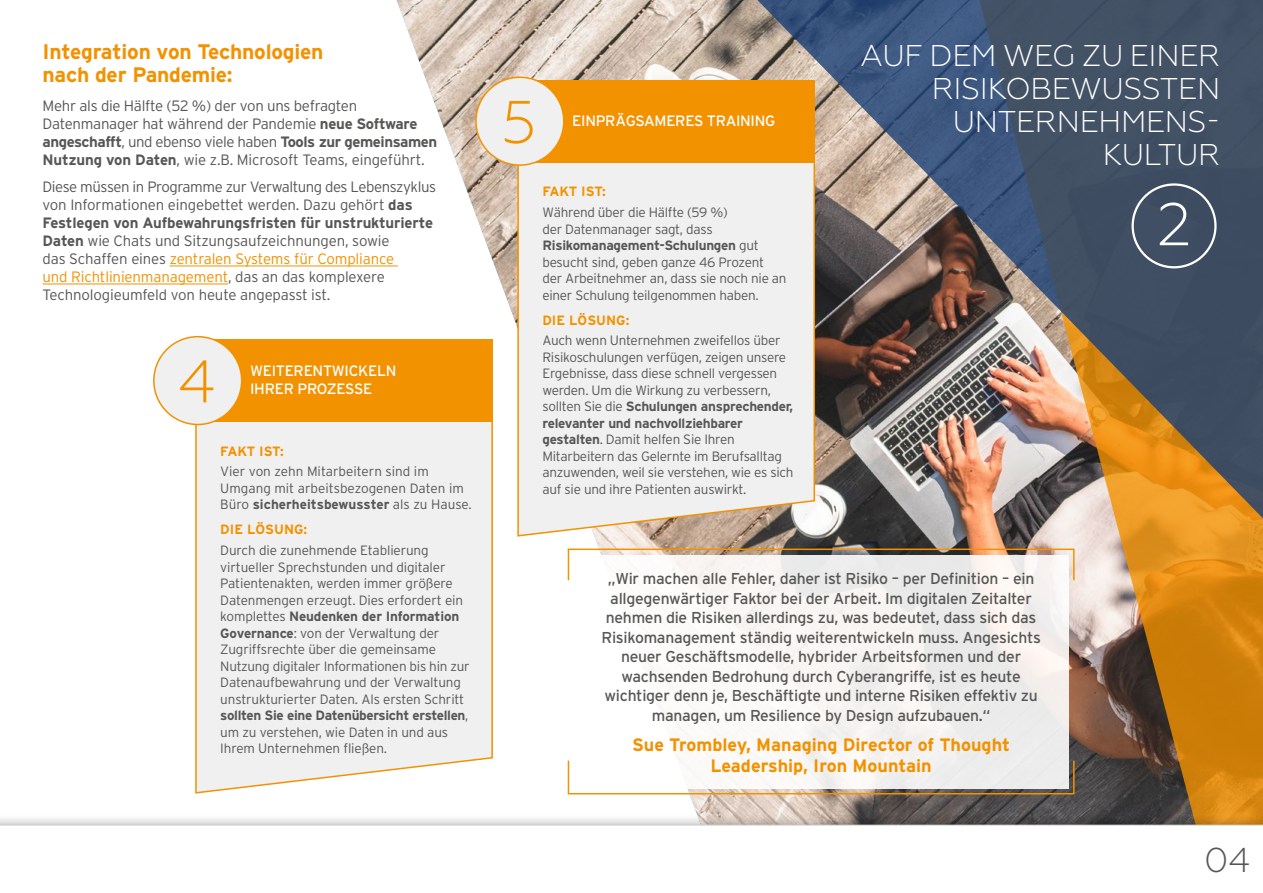
<style>
.page{position:relative;width:1263px;height:893px;background:#fff}
.page>*{position:absolute;margin:0;border:0;box-sizing:border-box;transform-origin:0 0}
.t1{font:300 60px "Geometria";color:#f39200}
.t2{font:300 60px "Geometria";color:#fff}
.t3{font:300 34.5px "Geometria";color:#575756}
.t4{font:300 30px/33px "Geometria";letter-spacing:-.01em;color:#fff;text-align:right}
.t5{font:700 21px/22.8px "Interstate";letter-spacing:-.01em;color:#f39200}
.t6{font:700 18px/21.6px "Interstate";color:#f39200;text-align:center}
.t7{font:15.75px/19.5px "Interstate";letter-spacing:-.02em;color:#575756;text-align:center}
.t8{font:300 15px/18px "Interstate";letter-spacing:-.015em;color:#575756}
.t9{font:15px "Interstate";letter-spacing:-.02em;color:#fff}
.t10{font:300 13.5px/16.5px "Interstate";letter-spacing:-.02em;color:#575756}
.t11{font:300 13.5px/16.5px "Interstate";color:#575756}
.t12{font:700 13.5px "Interstate";color:#f39200}
.s1{font-weight:700}
.s2{color:#f39200}
</style>
<div class="page">
<img style="left:397px;top:0;width:579px;height:814px">
<svg style="left:976px;top:531px;width:287px;height:283px;background:#ac7a3a"></svg>
<img style="left:745px;top:0;width:518px;height:531px">
<div style="left:0;top:814px;width:1263px;height:79px;background:#000;opacity:.25"></div>
<svg style="left:0;top:825px;width:1263px;height:68px"></svg>
<div style="left:1131px;top:183px;width:85px;height:85px;border:2px solid #fff;border-radius:50%"></div>
<div style="left:574px;top:555px;width:494px;height:234px;background:linear-gradient(to bottom,#f6f4f2,#f7f6f5)"></div>
<div style="left:568px;top:549px;width:506px;height:32px;border:2px solid #f39200"></div>
<div style="left:568px;top:760px;width:506px;height:34px;border:2px solid #f39200"></div>
<svg style="left:194px;top:381px;width:300px;height:413px"></svg>
<div style="left:195px;top:339px;width:297px;height:83px;background:#f39200"></div>
<div style="left:153px;top:336px;width:89px;height:89px;background:#f0f0f1;border:2px solid #f39200;border-radius:50%"></div>
<div style="left:517px;top:121px;width:299px;height:416px;background:#f0f0f1"></div>
<div style="left:517px;top:80px;width:298px;height:82px;background:#f39200"></div>
<div style="left:475px;top:77px;width:89px;height:89px;background:#f0f0f1;border:2px solid #f39200;border-radius:50%"></div>
<hr style="left:170px;top:266px;width:228px;height:1px;background:#f39200">
<hr style="left:43px;top:284px;width:185px;height:1px;background:#f39200">
<h3 class="t5" style="left:43px;top:40px;width:283px">Integration von Technologien nach der Pandemie:</h3>
<p class="t8" style="left:43px;top:97px;width:396px">Mehr als die Hälfte (52 %) der von uns befragten Datenmanager hat während der Pandemie <span class="s1">neue Software angeschafft</span>, und ebenso viele haben <span class="s1">Tools zur gemeinsamen Nutzung von Daten</span>, wie z.B. Microsoft Teams, eingeführt.</p>
<p class="t8" style="left:43px;top:178px;width:395px">Diese müssen in Programme zur Verwaltung des Lebenszyklus von Informationen eingebettet werden. Dazu gehört <span class="s1">das Festlegen von Aufbewahrungsfristen für unstrukturierte Daten</span> wie Chats und Sitzungsaufzeichnungen, sowie<br>das Schaffen eines <span class="s2">zentralen Systems für Compliance<br>und Richtlinienmanagement</span>, das an das komplexere Technologieumfeld von heute angepasst ist.</p>
<h1 class="t1" style="left:178px;top:347px;width:39px">4</h1>
<p class="t9" style="left:250px;top:362px;width:148px">WEITERENTWICKELN</p>
<p class="t9" style="left:250px;top:380px;width:124px">IHRER PROZESSE</p>
<p class="t12" style="left:220px;top:443px;width:65px">FAKT IST:</p>
<p class="t11" style="left:220px;top:463px;width:253px">Vier von zehn Mitarbeitern sind im<br>Umgang mit arbeitsbezogenen Daten im<br>Büro <span class="s1">sicherheitsbewusster</span> als zu Hause.</p>
<p class="t12" style="left:220px;top:522px;width:88px">DIE LÖSUNG:</p>
<p class="t10" style="left:220px;top:542px;width:251px">Durch die zunehmende Etablierung virtueller Sprechstunden und digitaler Patientenakten, werden immer größere Datenmengen erzeugt. Dies erfordert ein komplettes <span class="s1">Neudenken der Information Governance</span>: von der Verwaltung der Zugriffsrechte über die gemeinsame Nutzung digitaler Informationen bis hin zur Datenaufbewahrung und der Verwaltung unstrukturierter Daten. Als ersten Schritt <span class="s1">sollten Sie eine Datenübersicht erstellen</span>, um zu verstehen, wie Daten in und aus Ihrem Unternehmen fließen.</p>
<h1 class="t1" style="left:501px;top:88px;width:37px">5</h1>
<p class="t9" style="left:572px;top:112px;width:205px">EINPRÄGSAMERES TRAINING</p>
<p class="t12" style="left:542px;top:184px;width:65px">FAKT IST:</p>
<p class="t10" style="left:542px;top:204px;width:246px">Während über die Hälfte (59 %)<br>der Datenmanager sagt, dass <span class="s1">Risikomanagement-Schulungen</span> gut besucht sind, geben ganze 46 Prozent der Arbeitnehmer an, dass sie noch nie an einer Schulung teilgenommen haben.</p>
<p class="t12" style="left:542px;top:312px;width:88px">DIE LÖSUNG:</p>
<p class="t10" style="left:542px;top:332px;width:253px">Auch wenn Unternehmen zweifellos über Risikoschulungen verfügen, zeigen unsere Ergebnisse, dass diese schnell vergessen werden. Um die Wirkung zu verbessern, sollten Sie die <span class="s1">Schulungen ansprechender, relevanter und nachvollziehbarer gestalten</span>. Damit helfen Sie Ihren Mitarbeitern das Gelernte im Berufsalltag anzuwenden, weil sie verstehen, wie es sich auf sie und ihre Patienten auswirkt.</p>
<h3 class="t4" style="left:860px;top:39px;width:361px">AUF DEM WEG ZU EINER<br>RISIKOBEWUSSTEN<br>UNTERNEHMENS-<br>KULTUR</h3>
<h1 class="t2" style="left:1157px;top:190px;width:36px">2</h1>
<p class="t7" style="left:601px;top:569px;width:441px">„Wir machen alle Fehler, daher ist Risiko – per Definition – ein allgegenwärtiger Faktor bei der Arbeit. Im digitalen Zeitalter nehmen die Risiken allerdings zu, was bedeutet, dass sich das Risikomanagement ständig weiterentwickeln muss. Angesichts neuer Geschäftsmodelle, hybrider Arbeitsformen und der wachsenden Bedrohung durch Cyberangriffe, ist es heute wichtiger denn je, Beschäftigte und interne Risiken effektiv zu managen, um Resilience by Design aufzubauen.“</p>
<h3 class="t6" style="left:632px;top:733px;width:379px">Sue Trombley, Managing Director of Thought<br>Leadership, Iron Mountain</h3>
<h2 class="t3" style="left:1204px;top:840px;width:48px">04</h2>
</div>
